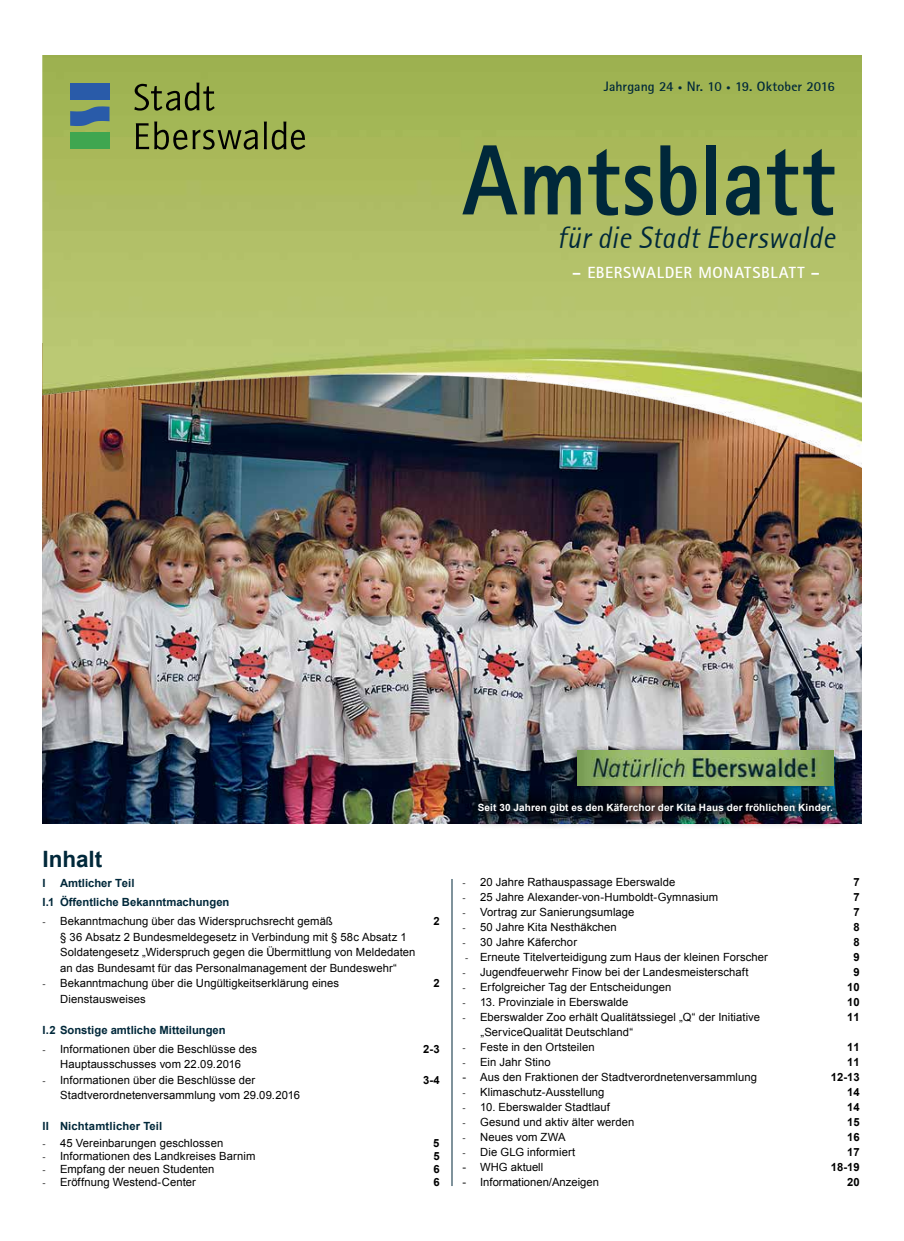
<style>
.page{position:relative;width:904px;height:1241px;background:#fff}
.page>*{position:absolute;margin:0;border:0;box-sizing:border-box;transform-origin:0 0}
.t1{font:800 100px "Rotis Sans Serif";color:#00283a;scale:.9 1}
.t2{font:italic 31.25px "Rotis Sans Serif";letter-spacing:.015em;color:#00283a;scale:.9 1}
.t3{font:700 22.5px "Arial";letter-spacing:-.005em;color:#00283a}
.t4{font:700 16.25px "Rotis Sans Serif";letter-spacing:.035em;color:#fff}
.t5{font:700 13.75px "Rotis Sans Serif";color:#00283a}
.t6{font:11.25px/15.5px "Arial";letter-spacing:.005em;color:#000}
.t7{font:700 11.25px/19px "Arial";color:#00283a}
.t8{font:700 11.25px "Arial";color:#000}
.t9{font:700 10px "Arial";letter-spacing:.015em;color:#fff}
.s1{font-size:8.75px}
.s2{font-family:"Times LT Std";font-size:10px}
</style>
<div class="page">
<img style="left:43px;top:468px;width:818px;height:355px">
<hr style="left:452px;top:878px;width:1px;height:307px;background:#00283a">
<img style="left:43px;top:55px;width:818px;height:413px">
<div style="left:567px;top:743px;width:269px;height:49px;background:#000;opacity:.45"></div>
<img style="left:577px;top:750px;width:256px;height:34px">
<div style="left:463px;top:784px;width:391px;height:47px;background:#000;opacity:.65"></div>
<svg style="left:136px;top:121px;width:122px;height:29px;background:#7c8941"></svg>
<svg style="left:264px;top:122px;width:41px;height:28px"></svg>
<svg style="left:134px;top:83px;width:81px;height:28px;background:#75833c"></svg>
<div style="left:70px;top:83px;width:39px;height:16px;background:#295ba9"></div>
<svg style="left:70px;top:106px;width:39px;height:20px"></svg>
<div style="left:70px;top:133px;width:39px;height:16px;background:#3fa650"></div>
<p class="t5" style="left:604px;top:78px;width:232px">Jahrgang 24 <span class="s1">•</span> Nr. 10 <span class="s1">•</span> 19. Oktober 2016</p>
<h1 class="t1" style="left:462px;top:117px;width:415px">Amtsblatt</h1>
<h2 class="t2" style="left:557px;top:218px;width:310px">für die Stadt Eberswalde</h2>
<h3 class="t4" style="left:572px;top:262px;width:249px">– EBERSWALDER MONATSBLATT –</h3>
<h3 class="t3" style="left:43px;top:844px;width:61px">Inhalt</h3>
<p class="t7" style="left:43px;top:873px;width:5px">I</p>
<p class="t7" style="left:43px;top:873px;width:188px;text-indent:18px">Amtlicher Teil<br>I.1 Öffentliche Bekanntmachungen</p>
<p class="t6" style="left:43px;top:913px;width:292px"><span class="s2">-</span> Bekanntmachung über das Widerspruchsrecht gemäß</p>
<p class="t8" style="left:433px;top:913px;width:8px">2</p>
<p class="t6" style="left:60px;top:929px;width:356px">§ 36 Absatz 2 Bundesmeldegesetz in Verbindung mit § 58c Absatz 1<br>Soldatengesetz „Widerspruch gegen die Übermittlung von Meldedaten an das Bundesamt für das Personalmanagement der Bundeswehr“</p>
<p class="t6" style="left:43px;top:975px;width:298px"><span class="s2">-</span> Bekanntmachung über die Ungültigkeitserklärung eines</p>
<p class="t8" style="left:433px;top:975px;width:8px">2</p>
<p class="t6" style="left:60px;top:991px;width:87px">Dienstausweises</p>
<p class="t7" style="left:43px;top:1020px;width:185px">I.2 Sonstige amtliche Mitteilungen</p>
<p class="t6" style="left:43px;top:1041px;width:216px"><span class="s2">-</span> Informationen über die Beschlüsse des</p>
<p class="t8" style="left:423px;top:1041px;width:18px">2-3</p>
<p class="t6" style="left:60px;top:1056px;width:182px">Hauptausschusses vom 22.09.2016</p>
<p class="t6" style="left:43px;top:1072px;width:214px"><span class="s2">-</span> Informationen über die Beschlüsse der</p>
<p class="t8" style="left:423px;top:1072px;width:18px">3-4</p>
<p class="t6" style="left:60px;top:1087px;width:241px">Stadtverordnetenversammlung vom 29.09.2016</p>
<p class="t7" style="left:43px;top:1117px;width:121px">II Nichtamtlicher Teil</p>
<p class="t6" style="left:43px;top:1135px;width:182px"><span class="s2">-</span> 45 Vereinbarungen geschlossen</p>
<p class="t8" style="left:433px;top:1135px;width:8px">5</p>
<p class="t6" style="left:43px;top:1148px;width:214px"><span class="s2">-</span> Informationen des Landkreises Barnim</p>
<p class="t8" style="left:433px;top:1148px;width:8px">5</p>
<p class="t6" style="left:43px;top:1161px;width:173px"><span class="s2">-</span> Empfang der neuen Studenten</p>
<p class="t8" style="left:433px;top:1161px;width:8px">6</p>
<p class="t6" style="left:43px;top:1174px;width:155px"><span class="s2">-</span> Eröffnung Westend-Center</p>
<p class="t8" style="left:433px;top:1174px;width:8px">6</p>
<p class="t9" style="left:477px;top:800px;width:357px">Seit 30 Jahren gibt es den Käferchor der Kita Haus der fröhlichen Kinder.</p>
<p class="t6" style="left:462px;top:874px;width:214px"><span class="s2">-</span> 20 Jahre Rathauspassage Eberswalde</p>
<p class="t8" style="left:853px;top:874px;width:8px">7</p>
<p class="t6" style="left:462px;top:889px;width:257px"><span class="s2">-</span> 25 Jahre Alexander-von-Humboldt-Gymnasium</p>
<p class="t8" style="left:853px;top:889px;width:8px">7</p>
<p class="t6" style="left:462px;top:904px;width:173px"><span class="s2">-</span> Vortrag zur Sanierungsumlage</p>
<p class="t8" style="left:853px;top:904px;width:8px">7</p>
<p class="t6" style="left:462px;top:919px;width:156px"><span class="s2">-</span> 50 Jahre Kita Nesthäkchen</p>
<p class="t8" style="left:853px;top:919px;width:8px">8</p>
<p class="t6" style="left:462px;top:934px;width:116px"><span class="s2">-</span> 30 Jahre Käferchor</p>
<p class="t8" style="left:853px;top:934px;width:8px">8</p>
<p class="t6" style="left:465px;top:949px;width:304px"><span class="s2">-</span> Erneute Titelverteidigung zum Haus der kleinen Forscher</p>
<p class="t8" style="left:853px;top:949px;width:8px">9</p>
<p class="t6" style="left:462px;top:964px;width:287px"><span class="s2">-</span> Jugendfeuerwehr Finow bei der Landesmeisterschaft</p>
<p class="t8" style="left:853px;top:964px;width:8px">9</p>
<p class="t6" style="left:462px;top:979px;width:210px"><span class="s2">-</span> Erfolgreicher Tag der Entscheidungen</p>
<p class="t8" style="left:847px;top:979px;width:14px">10</p>
<p class="t6" style="left:462px;top:994px;width:167px"><span class="s2">-</span> 13. Provinziale in Eberswalde</p>
<p class="t8" style="left:847px;top:994px;width:14px">10</p>
<p class="t6" style="left:462px;top:1009px;width:299px"><span class="s2">-</span> Eberswalder Zoo erhält Qualitätssiegel „Q“ der Initiative</p>
<p class="t8" style="left:847px;top:1009px;width:14px">11</p>
<p class="t6" style="left:480px;top:1024px;width:154px">„ServiceQualität Deutschland“</p>
<p class="t6" style="left:462px;top:1039px;width:134px"><span class="s2">-</span> Feste in den Ortsteilen</p>
<p class="t8" style="left:847px;top:1039px;width:14px">11</p>
<p class="t6" style="left:462px;top:1054px;width:90px"><span class="s2">-</span> Ein Jahr Stino</p>
<p class="t8" style="left:847px;top:1054px;width:14px">11</p>
<p class="t6" style="left:462px;top:1069px;width:296px">- Aus den Fraktionen der Stadtverordnetenversammlung</p>
<p class="t8" style="left:830px;top:1069px;width:30px">12-13</p>
<p class="t6" style="left:462px;top:1084px;width:143px"><span class="s2">-</span> Klimaschutz-Ausstellung</p>
<p class="t8" style="left:847px;top:1084px;width:14px">14</p>
<p class="t6" style="left:462px;top:1099px;width:149px"><span class="s2">-</span> 10. Eberswalder Stadtlauf</p>
<p class="t8" style="left:847px;top:1099px;width:14px">14</p>
<p class="t6" style="left:462px;top:1114px;width:173px"><span class="s2">-</span> Gesund und aktiv älter werden</p>
<p class="t8" style="left:847px;top:1114px;width:14px">15</p>
<p class="t6" style="left:462px;top:1129px;width:105px"><span class="s2">-</span> Neues vom ZWA</p>
<p class="t8" style="left:847px;top:1129px;width:14px">16</p>
<p class="t6" style="left:462px;top:1144px;width:114px"><span class="s2">-</span> Die GLG informiert</p>
<p class="t8" style="left:847px;top:1144px;width:14px">17</p>
<p class="t6" style="left:462px;top:1159px;width:82px">- WHG aktuell</p>
<p class="t8" style="left:830px;top:1159px;width:30px">18-19</p>
<p class="t6" style="left:462px;top:1174px;width:138px">- Informationen/Anzeigen</p>
<p class="t8" style="left:847px;top:1174px;width:14px">20</p>
</div>
